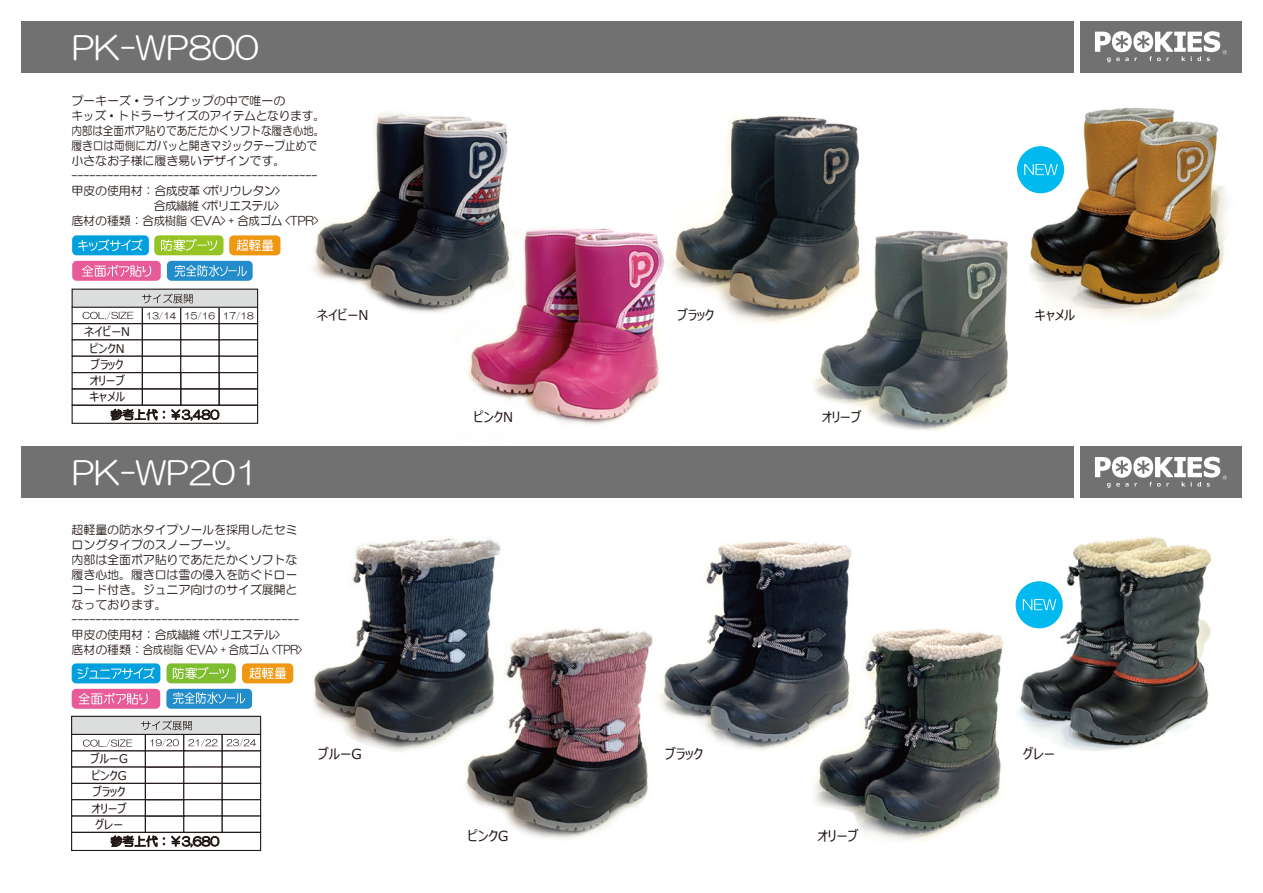
<style>
.page{position:relative;width:1263px;height:893px;background:#fff}
.page>*{position:absolute;margin:0;border:0;box-sizing:border-box;transform-origin:0 0}
.t1{font:31.5px "HG Maru Gothic MPRO";color:#fff}
.t2{font:13.95px "Meiryo UI";color:#221815}
.t3{font:13.5px "Meiryo UI";color:#221815}
.t4{font:12px/15px "HG Maru Gothic MPRO";letter-spacing:-.01em;color:#221815}
.t5{font:12px "HG Maru Gothic MPRO";color:#040000}
.t6{font:12px/16.5px "Meiryo UI";color:#221815}
.t7{font:9px "HG Maru Gothic MPRO";letter-spacing:-.01em;color:#221815}
</style>
<div class="page">
<img style="left:1017px;top:107px;width:210px;height:212px">
<div style="left:21px;top:21px;width:1053px;height:51px;background:#727171"></div>
<div style="left:1080px;top:21px;width:162px;height:51px;background:#727171"></div>
<img style="left:468px;top:228px;width:196px;height:197px">
<img style="left:814px;top:220px;width:214px;height:211px">
<div style="left:219px;top:323px;width:39px;height:17px;background:#fff;border:1px solid #241b1a"></div>
<div style="left:72px;top:339px;width:71px;height:18px;background:#fff;border:1px solid #241b1a"></div>
<div style="left:142px;top:339px;width:39px;height:18px;background:#fff;border:1px solid #241b1a"></div>
<div style="left:180px;top:339px;width:40px;height:18px;background:#fff;border:1px solid #241b1a"></div>
<div style="left:219px;top:339px;width:39px;height:18px;background:#fff;border:1px solid #241b1a"></div>
<div style="left:72px;top:356px;width:71px;height:17px;background:#fff;border:1px solid #241b1a"></div>
<div style="left:142px;top:356px;width:39px;height:17px;background:#fff;border:1px solid #241b1a"></div>
<div style="left:180px;top:356px;width:40px;height:17px;background:#fff;border:1px solid #241b1a"></div>
<div style="left:219px;top:356px;width:39px;height:17px;background:#fff;border:1px solid #241b1a"></div>
<div style="left:72px;top:372px;width:71px;height:17px;border:1px solid #241b1a"></div>
<div style="left:142px;top:372px;width:39px;height:17px;border:1px solid #241b1a"></div>
<div style="left:180px;top:372px;width:40px;height:17px;border:1px solid #241b1a"></div>
<div style="left:219px;top:372px;width:39px;height:17px;border:1px solid #241b1a"></div>
<div style="left:72px;top:388px;width:71px;height:18px;border:1px solid #241b1a"></div>
<div style="left:142px;top:388px;width:39px;height:18px;border:1px solid #241b1a"></div>
<div style="left:180px;top:388px;width:40px;height:18px;border:1px solid #241b1a"></div>
<div style="left:219px;top:388px;width:39px;height:18px;border:1px solid #241b1a"></div>
<div style="left:72px;top:307px;width:71px;height:17px;background:#fff;border:1px solid #241b1a"></div>
<div style="left:142px;top:307px;width:39px;height:17px;background:#fff;border:1px solid #241b1a"></div>
<div style="left:180px;top:307px;width:40px;height:17px;background:#fff;border:1px solid #241b1a"></div>
<div style="left:219px;top:307px;width:39px;height:17px;background:#fff;border:1px solid #241b1a"></div>
<div style="left:72px;top:235px;width:77px;height:20px;background:#00a0df;border-radius:4px"></div>
<svg style="left:78px;top:239px;width:65px;height:12px"></svg>
<div style="left:72px;top:289px;width:186px;height:18px;background:#dcdddd"></div>
<div style="left:72px;top:405px;width:186px;height:19px;border:1px solid #241b1a"></div>
<div style="left:154px;top:235px;width:69px;height:20px;background:#97c425;border-radius:4px"></div>
<svg style="left:161px;top:239px;width:56px;height:12px"></svg>
<svg style="left:111px;top:409px;width:54px;height:11px"></svg>
<svg style="left:171px;top:409px;width:48px;height:12px"></svg>
<div style="left:72px;top:261px;width:89px;height:20px;background:#e65b98;border-radius:4px"></div>
<svg style="left:82px;top:265px;width:69px;height:12px"></svg>
<div style="left:167px;top:261px;width:86px;height:20px;background:#238ccb;border-radius:4px"></div>
<svg style="left:175px;top:265px;width:72px;height:12px"></svg>
<div style="left:229px;top:235px;width:51px;height:20px;background:#f09712;border-radius:4px"></div>
<svg style="left:236px;top:239px;width:37px;height:12px"></svg>
<div style="left:145px;top:750px;width:39px;height:18px;background:#fff;border:1px solid #241b1a"></div>
<div style="left:183px;top:750px;width:40px;height:18px;background:#fff;border:1px solid #241b1a"></div>
<div style="left:222px;top:750px;width:39px;height:18px;background:#fff;border:1px solid #241b1a"></div>
<div style="left:71px;top:766px;width:75px;height:18px;background:#fff;border:1px solid #241b1a"></div>
<div style="left:145px;top:766px;width:39px;height:18px;border:1px solid #241b1a"></div>
<div style="left:183px;top:766px;width:40px;height:18px;background:#fff;border:1px solid #241b1a"></div>
<div style="left:222px;top:766px;width:39px;height:18px;background:#fff;border:1px solid #241b1a"></div>
<div style="left:71px;top:734px;width:75px;height:17px;background:#fff;border:1px solid #241b1a"></div>
<div style="left:145px;top:734px;width:39px;height:17px;background:#fff;border:1px solid #241b1a"></div>
<div style="left:183px;top:734px;width:40px;height:17px;background:#fff;border:1px solid #241b1a"></div>
<div style="left:222px;top:734px;width:39px;height:17px;background:#fff;border:1px solid #241b1a"></div>
<svg style="left:83px;top:739px;width:49px;height:8px"></svg>
<div style="left:71px;top:716px;width:190px;height:19px;background:#dcdddd;border:1px solid #241b1a"></div>
<svg style="left:150px;top:739px;width:29px;height:8px"></svg>
<svg style="left:188px;top:739px;width:30px;height:8px"></svg>
<svg style="left:227px;top:739px;width:29px;height:8px"></svg>
<div style="left:166px;top:689px;width:86px;height:20px;background:#238ccb;border-radius:4px"></div>
<div style="left:72px;top:663px;width:88px;height:20px;background:#00a0df;border-radius:4px"></div>
<div style="left:72px;top:689px;width:88px;height:20px;background:#e65b98;border-radius:4px"></div>
<svg style="left:77px;top:667px;width:78px;height:12px"></svg>
<svg style="left:78px;top:693px;width:70px;height:11px"></svg>
<svg style="left:173px;top:692px;width:72px;height:12px"></svg>
<div style="left:242px;top:663px;width:51px;height:20px;background:#f09712;border-radius:4px"></div>
<svg style="left:249px;top:667px;width:37px;height:12px"></svg>
<div style="left:167px;top:663px;width:69px;height:20px;background:#7ebc30;border-radius:4px"></div>
<svg style="left:173px;top:667px;width:56px;height:12px"></svg>
<svg style="left:1095px;top:31px;width:132px;height:31px"></svg>
<div style="left:21px;top:447px;width:1053px;height:51px;background:#727171"></div>
<div style="left:1080px;top:447px;width:162px;height:51px;background:#727171"></div>
<svg style="left:1095px;top:457px;width:132px;height:31px"></svg>
<svg style="left:141px;top:720px;width:51px;height:10px"></svg>
<div style="left:71px;top:783px;width:75px;height:17px;background:#fff;border:1px solid #241b1a"></div>
<div style="left:145px;top:783px;width:39px;height:17px;border:1px solid #241b1a"></div>
<div style="left:183px;top:783px;width:40px;height:17px;background:#fff;border:1px solid #241b1a"></div>
<div style="left:222px;top:783px;width:39px;height:17px;background:#fff;border:1px solid #241b1a"></div>
<div style="left:71px;top:799px;width:75px;height:18px;background:#fff;border:1px solid #241b1a"></div>
<div style="left:145px;top:799px;width:39px;height:18px;border:1px solid #241b1a"></div>
<div style="left:183px;top:799px;width:40px;height:18px;background:#fff;border:1px solid #241b1a"></div>
<div style="left:222px;top:799px;width:39px;height:18px;background:#fff;border:1px solid #241b1a"></div>
<div style="left:71px;top:815px;width:75px;height:18px;background:#fff;border:1px solid #241b1a"></div>
<div style="left:145px;top:815px;width:39px;height:18px;border:1px solid #241b1a"></div>
<div style="left:183px;top:815px;width:40px;height:18px;background:#fff;border:1px solid #241b1a"></div>
<div style="left:222px;top:815px;width:39px;height:18px;background:#fff;border:1px solid #241b1a"></div>
<svg style="left:142px;top:294px;width:51px;height:9px"></svg>
<svg style="left:83px;top:311px;width:50px;height:8px"></svg>
<img style="left:669px;top:115px;width:194px;height:212px">
<div style="left:1017px;top:146px;width:47px;height:47px;background:#00b9ef;border-radius:50%"></div>
<svg style="left:1024px;top:164px;width:34px;height:11px"></svg>
<img style="left:313px;top:112px;width:210px;height:211px">
<div style="left:72px;top:289px;width:186px;height:19px;border:1px solid #241b1a"></div>
<div style="left:71px;top:832px;width:190px;height:19px;border:1px solid #241b1a"></div>
<svg style="left:111px;top:835px;width:54px;height:12px"></svg>
<svg style="left:171px;top:836px;width:48px;height:11px"></svg>
<img style="left:313px;top:538px;width:188px;height:214px">
<img style="left:460px;top:621px;width:193px;height:218px">
<img style="left:660px;top:541px;width:192px;height:210px">
<img style="left:810px;top:624px;width:194px;height:217px">
<img style="left:1015px;top:536px;width:197px;height:215px">
<h1 class="t1" style="left:72px;top:32px;width:188px">PK-WP800</h1>
<p class="t4" style="left:71px;top:93px;width:255px">プーキーズ・ラインナップの中で唯一の<br>キッズ・トドラーサイズのアイテムとなります。内部は全面ボア貼りであたたかくソフトな履き心地。履き口は両側にガバッと開きマジックテープ止めで小さなお子様に履き易いデザインです。</p>
<p class="t5" style="left:71px;top:170px;width:247px">-----------------------------------------</p>
<p class="t4" style="left:71px;top:183px;width:249px">甲皮の使用材：合成皮革 &lt;ポリウレタン&gt;<br>　　　　　　　 合成繊維 &lt;ポリエステル&gt;<br>底材の種類：合成樹脂 &lt;EVA&gt; + 合成ゴム &lt;TPR&gt;</p>
<p class="t6" style="left:84px;top:325px;width:47px;text-align:center">ネイビーNピンクNブラック<br>オリーブキャメル</p>
<p class="t7" style="left:146px;top:311px;width:109px">13/14 15/16 17/18</p>
<h1 class="t1" style="left:72px;top:457px;width:188px">PK-WP201</h1>
<p class="t4" style="left:72px;top:522px;width:227px">超軽量の防水タイプソールを採用したセミロングタイプのスノーブーツ。<br>内部は全面ボア貼りであたたかくソフトな履き心地。履き口は雪の侵入を防ぐドローコード付き。ジュニア向けのサイズ展開となっております。</p>
<p class="t5" style="left:72px;top:614px;width:229px">--------------------------------------</p>
<p class="t4" style="left:72px;top:627px;width:232px">甲皮の使用材：合成繊維 &lt;ポリエステル&gt;<br>底材の種類：合成樹脂 &lt;EVA&gt; + 合成ゴム &lt;TPR&gt;</p>
<p class="t3" style="left:317px;top:305px;width:53px">ネイビーN</p>
<p class="t3" style="left:678px;top:305px;width:38px">ブラック</p>
<p class="t3" style="left:474px;top:408px;width:41px">ピンクN</p>
<p class="t3" style="left:822px;top:408px;width:41px">オリーブ</p>
<p class="t3" style="left:1035px;top:305px;width:42px">キャメル</p>
<p class="t6" style="left:90px;top:751px;width:39px">ブルーGピンクGブラックオリーブグレー</p>
<p class="t4" style="left:110px;top:834px;width:110px">参考上代：￥3,680</p>
<p class="t2" style="left:318px;top:744px;width:45px">ブルーG</p>
<p class="t2" style="left:468px;top:827px;width:42px">ピンクG</p>
<p class="t2" style="left:665px;top:744px;width:39px">ブラック</p>
<p class="t2" style="left:1023px;top:744px;width:34px">グレー</p>
<p class="t2" style="left:818px;top:827px;width:42px">オリーブ</p>
</div>
